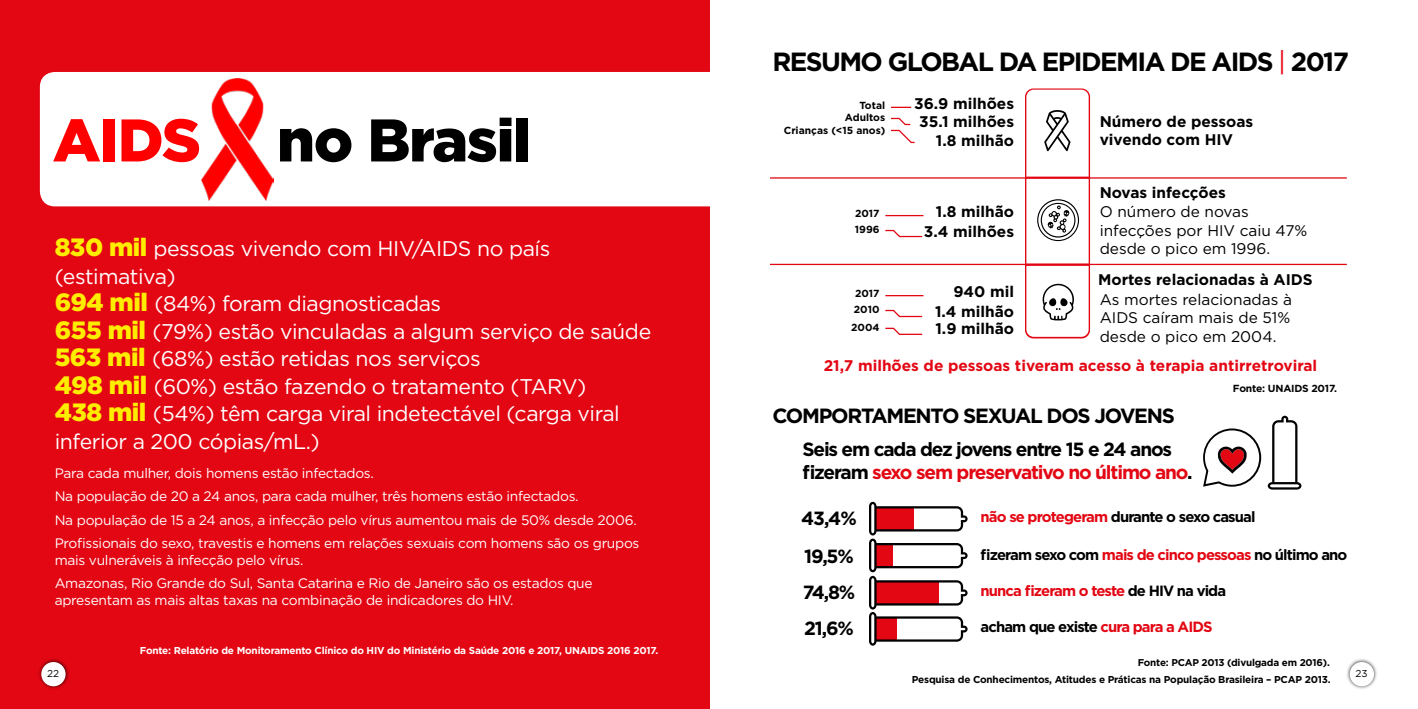
<style>
.page{position:relative;width:1418px;height:709px;background:#fff}
.page>*{position:absolute;margin:0;border:0;box-sizing:border-box;transform-origin:0 0}
.t1{font:900 60px "Gotham";letter-spacing:-.02em;color:#000}
.t2{font:900 60px "Gotham";color:#f00}
.t3{font:700 26.25px "Gotham";color:#000}
.t4{font:21.25px/27.5px "Gotham";letter-spacing:-.02em;color:#fff}
.t5{font:700 20.5px "Gotham";letter-spacing:-.08em;color:#000}
.t6{font:700 19.12px/22.9px "Gotham";letter-spacing:-.06em;color:#000}
.t7{font:700 15.38px/18.5px "Gotham";color:#000;text-align:right}
.t8{font:15.38px/18.5px "Gotham";color:#000}
.t9{font:700 15.38px "Gotham";color:#e30613}
.t10{font:700 14.75px "Gotham";letter-spacing:-.06em;color:#000}
.t11{font:700 14.75px "Gotham";letter-spacing:-.06em;color:#e30613}
.t12{font:13.75px/23.6px "Gotham";letter-spacing:-.02em;color:#fff}
.t13{font:700 10.25px/12.4px "Gotham";color:#000}
.t14{font:700 10px "Gotham";letter-spacing:-.02em;color:#fff}
.t15{font:700 10px "Gotham";letter-spacing:-.02em;color:#000}
.t16{font:10px "Gotham";color:#000}
.t17{font:700 9.88px "Gotham";letter-spacing:-.02em;color:#000}
.s1{font-weight:900;font-size:25px;color:#ffed00}
.s2{font-weight:400;color:#e30613}
.s3{color:#e30613}
.s4{color:#000}
</style>
<div class="page">
<div style="left:0;top:0;width:709px;height:709px;background:#e30613"></div>
<div style="left:40px;top:72px;width:691px;height:134px;background:#fff;border-radius:15px"></div>
<img style="left:201px;top:79px;width:73px;height:122px">
<svg style="left:891px;top:107px;width:20px;height:1px"></svg>
<svg style="left:891px;top:117px;width:24px;height:27px"></svg>
<hr style="left:885px;top:215px;width:38px;height:1px;background:#e30613">
<svg style="left:885px;top:229px;width:38px;height:9px"></svg>
<hr style="left:885px;top:295px;width:38px;height:1px;background:#e30613">
<svg style="left:885px;top:309px;width:38px;height:9px"></svg>
<svg style="left:885px;top:327px;width:38px;height:8px"></svg>
<svg style="left:1025px;top:88px;width:65px;height:250px"></svg>
<hr style="left:770px;top:264px;width:576px;height:1px;background:#e30613">
<hr style="left:770px;top:177px;width:576px;height:2px;background:#e30613">
<svg style="left:1203px;top:428px;width:58px;height:58px"></svg>
<svg style="left:1267px;top:416px;width:34px;height:73px"></svg>
<svg style="left:869px;top:502px;width:98px;height:143px"></svg>
<div style="left:37px;top:658px;width:32px;height:32px;background:#000;opacity:.75"></div>
<div style="left:41px;top:662px;width:25px;height:24px;background:#fff;border-radius:50%"></div>
<div style="left:1345px;top:658px;width:32px;height:32px;background:#000;opacity:.75"></div>
<div style="left:1349px;top:662px;width:24px;height:24px;background:#fff;border-radius:50%"></div>
<h1 class="t2" style="left:53px;top:99px;width:150px">AIDS</h1>
<h1 class="t1" style="left:277px;top:99px;width:256px">no Brasil</h1>
<p class="t4" style="left:55px;top:235px;width:598px"><span class="s1">830 mil</span> pessoas vivendo com HIV/AIDS no país (estimativa)<br><span class="s1">694 mil</span> (84%) foram diagnosticadas<br><span class="s1">655 mil</span> (79%) estão vinculadas a algum serviço de saúde <span class="s1">563 mil</span> (68%) estão retidas nos serviços<br><span class="s1">498 mil</span> (60%) estão fazendo o tratamento (TARV)<br><span class="s1">438 mil</span> (54%) têm carga viral indetectável (carga viral inferior a 200 cópias/mL.)</p>
<p class="t12" style="left:55px;top:460px;width:586px">Para cada mulher, dois homens estão infectados.<br>Na população de 20 a 24 anos, para cada mulher, três homens estão infectados.<br>Na população de 15 a 24 anos, a infecção pelo vírus aumentou mais de 50% desde 2006.<br>Profissionais do sexo, travestis e homens em relações sexuais com homens são os grupos</p>
<p class="t12" style="left:55px;top:548px;width:539px">mais vulneráveis à infecção pelo vírus.<br>Amazonas, Rio Grande do Sul, Santa Catarina e Rio de Janeiro são os estados que</p>
<p class="t12" style="left:55px;top:588px;width:460px">apresentam as mais altas taxas na combinação de indicadores do HIV.</p>
<p class="t14" style="left:140px;top:643px;width:520px">Fonte: Relatório de Monitoramento Clínico do HIV do Ministério da Saúde 2016 e 2017, UNAIDS 2016 2017.</p>
<h2 class="t3" style="left:772px;top:44px;width:578px">RESUMO GLOBAL DA EPIDEMIA DE AIDS <span class="s2">|</span> 2017</h2>
<p class="t13" style="left:783px;top:99px;width:103px;text-align:right">Total<br>Adultos<br>Crianças (&lt;15 anos)</p>
<p class="t7" style="left:914px;top:94px;width:101px">36.9 milhões<br>35.1 milhões<br>1.8 milhão</p>
<p class="t7" style="left:1099px;top:112px;width:155px;text-align:left">Número de pessoas vivendo com HIV</p>
<p class="t7" style="left:1099px;top:183px;width:128px">Novas infecções</p>
<p class="t7" style="left:923px;top:202px;width:92px;line-height:19.5px">1.8 milhão<br>3.4 milhões</p>
<p class="t8" style="left:1099px;top:202px;width:209px">O número de novas infecções por HIV caiu 47% desde o pico em 1996.</p>
<p class="t8" style="left:1099px;top:290px;width:194px;text-align:justify">As mortes relacionadas à AIDS caíram mais de 51% desde o pico em 2004.</p>
<p class="t9" style="left:823px;top:355px;width:495px">21,7 milhões de pessoas tiveram acesso à terapia antirretroviral</p>
<p class="t13" style="left:854px;top:205px;width:26px;line-height:16px">2017<br>1996</p>
<p class="t7" style="left:1098px;top:270px;width:216px">Mortes relacionadas à AIDS</p>
<p class="t7" style="left:935px;top:282px;width:81px;line-height:19.5px">940 mil<br>1.4 milhão</p>
<p class="t13" style="left:854px;top:285px;width:27px;line-height:15.9px">2017<br>2010</p>
<p class="t13" style="left:851px;top:321px;width:30px">2004</p>
<p class="t7" style="left:935px;top:320px;width:80px">1.9 milhão</p>
<h3 class="t5" style="left:772px;top:402px;width:404px">COMPORTAMENTO SEXUAL DOS JOVENS</h3>
<p class="t13" style="left:1232px;top:382px;width:106px">Fonte: UNAIDS 2017.</p>
<h3 class="t6" style="left:802px;top:437px;width:392px">Seis em cada dez jovens entre 15 e 24 anos fizeram <span class="s3">sexo sem preservativo no último ano</span>.</h3>
<h3 class="t6" style="left:801px;top:499px;width:57px;line-height:38.4px">43,4%<br>19,5%</h3>
<p class="t10" style="left:980px;top:507px;width:276px"><span class="s3">não se protegeram</span> durante o sexo casual</p>
<h3 class="t6" style="left:802px;top:580px;width:54px">74,8%</h3>
<p class="t11" style="left:980px;top:581px;width:247px">nunca fizeram o teste <span class="s4">de HIV na vida</span></p>
<h3 class="t6" style="left:804px;top:616px;width:51px">21,6%</h3>
<p class="t10" style="left:980px;top:617px;width:233px">acham que existe <span class="s3">cura para a AIDS</span></p>
<p class="t10" style="left:980px;top:545px;width:368px">fizeram sexo com <span class="s3">mais de cinco pessoas</span> no último ano</p>
<p class="t17" style="left:1137px;top:655px;width:194px">Fonte: PCAP 2013 (divulgada em 2016).</p>
<p class="t16" style="left:47px;top:667px;width:13px">22</p>
<p class="t16" style="left:1355px;top:667px;width:14px">23</p>
<p class="t15" style="left:911px;top:673px;width:420px">Pesquisa de Conhecimentos, Atitudes e Práticas na População Brasileira – PCAP 2013.</p>
</div>
